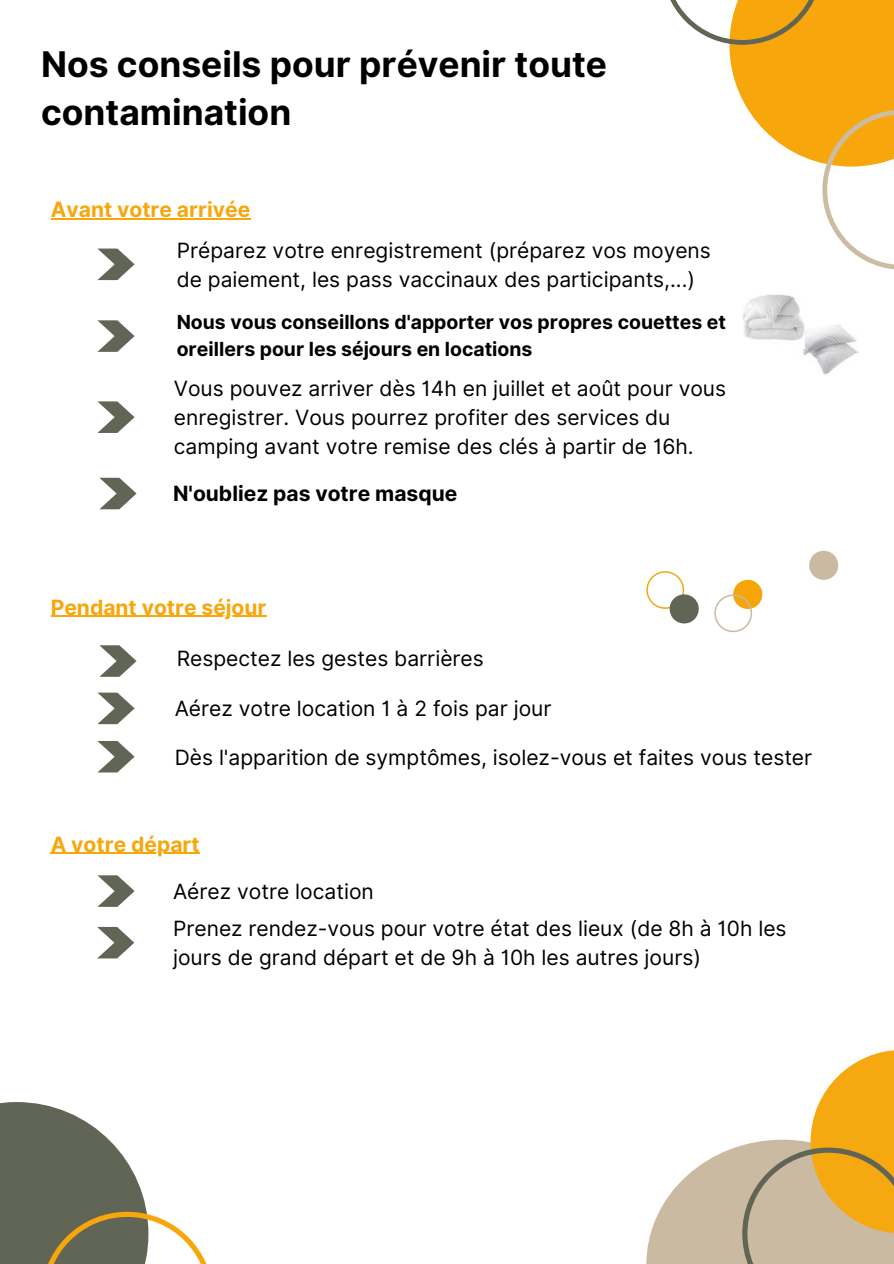
<style>
.page{position:relative;width:894px;height:1264px;background:#fff}
.page>*{position:absolute;margin:0;border:0;box-sizing:border-box;transform-origin:0 0}
.t1{font:700 35.4px/48.4px "Inter";color:#000}
.t2{font:21px/29.2px "Inter";color:#000}
.t3{font:700 21px "Inter";color:#f7a70c}
.t4{font:700 21px "Inter";color:#000}
.t5{font:700 19.35px/27px "Inter";color:#000}
</style>
<div class="page">
<svg style="left:0;top:1102px;width:206px;height:161px"></svg>
<svg style="left:670px;top:0;width:223px;height:270px"></svg>
<img style="left:803px;top:324px;width:55px;height:51px">
<img style="left:742px;top:294px;width:62px;height:54px">
<hr style="left:51px;top:218px;width:199px;height:1px;background:#f7a70c">
<svg style="left:97px;top:248px;width:37px;height:32px"></svg>
<svg style="left:97px;top:320px;width:37px;height:32px"></svg>
<svg style="left:97px;top:401px;width:37px;height:32px"></svg>
<hr style="left:51px;top:616px;width:215px;height:1px;background:#f7a70c">
<svg style="left:99px;top:478px;width:37px;height:31px"></svg>
<svg style="left:99px;top:645px;width:37px;height:31px"></svg>
<svg style="left:97px;top:692px;width:37px;height:32px"></svg>
<svg style="left:97px;top:741px;width:37px;height:31px"></svg>
<hr style="left:51px;top:852px;width:149px;height:2px;background:#f7a70c">
<svg style="left:97px;top:875px;width:37px;height:31px"></svg>
<svg style="left:97px;top:926px;width:37px;height:32px"></svg>
<svg style="left:646px;top:571px;width:52px;height:52px"></svg>
<svg style="left:714px;top:580px;width:48px;height:52px"></svg>
<svg style="left:809px;top:551px;width:29px;height:29px"></svg>
<svg style="left:646px;top:1050px;width:247px;height:213px"></svg>
<h1 class="t1" style="left:41px;top:40px;width:567px">Nos conseils pour prévenir toute contamination</h1>
<p class="t3" style="left:51px;top:197px;width:201px">Avant votre arrivée</p>
<p class="t2" style="left:177px;top:235px;width:535px">Préparez votre enregistrement (préparez vos moyens de paiement, les pass vaccinaux des participants,...)</p>
<p class="t5" style="left:177px;top:309px;width:550px">Nous vous conseillons d'apporter vos propres couettes et oreillers pour les séjours en locations</p>
<p class="t2" style="left:174px;top:373px;width:553px">Vous pouvez arriver dès 14h en juillet et août pour vous enregistrer. Vous pourrez profiter des services du camping avant votre remise des clés à partir de 16h.</p>
<p class="t4" style="left:173px;top:481px;width:285px">N'oubliez pas votre masque</p>
<p class="t3" style="left:51px;top:594px;width:217px">Pendant votre séjour</p>
<p class="t2" style="left:177px;top:643px;width:308px">Respectez les gestes barrières</p>
<p class="t2" style="left:175px;top:694px;width:378px">Aérez votre location 1 à 2 fois par jour</p>
<p class="t2" style="left:175px;top:742px;width:639px">Dès l'apparition de symptômes, isolez-vous et faites vous tester</p>
<p class="t3" style="left:51px;top:831px;width:150px">A votre départ</p>
<p class="t2" style="left:173px;top:872px;width:615px;line-height:36.9px">Aérez votre location<br>Prenez rendez-vous pour votre état des lieux (de 8h à 10h les</p>
<p class="t2" style="left:173px;top:942px;width:529px">jours de grand départ et de 9h à 10h les autres jours)</p>
</div>
